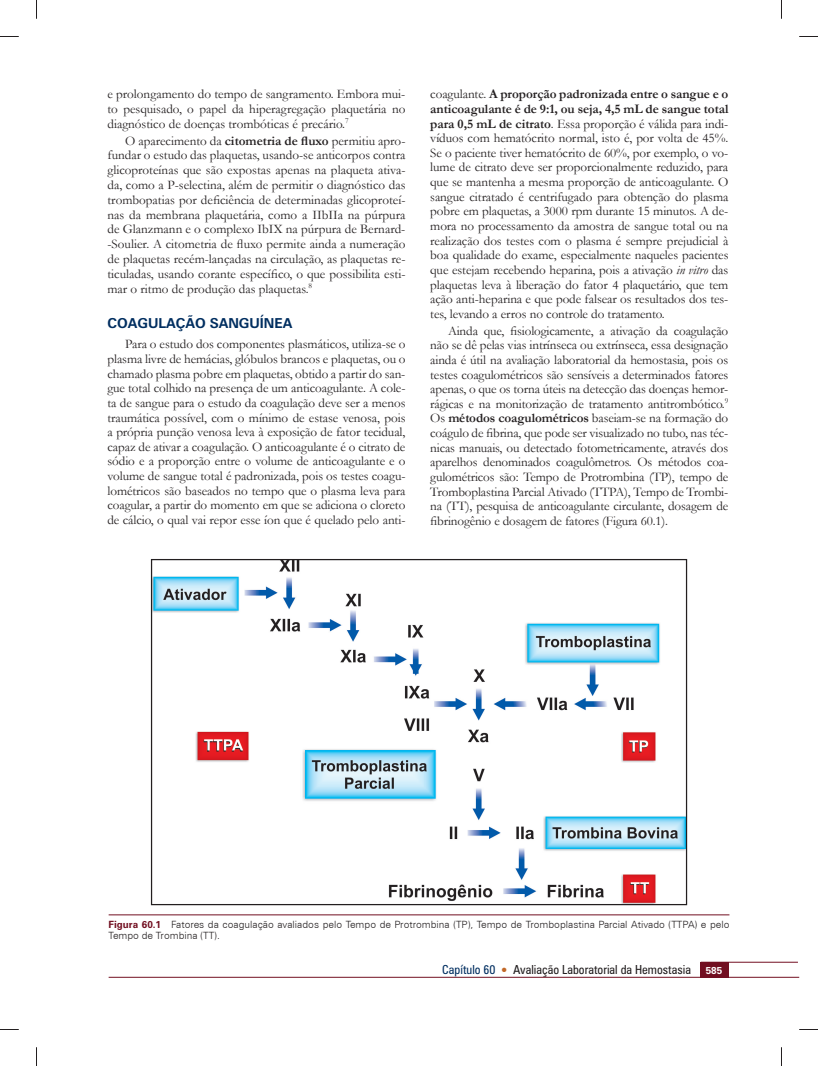
<style>
.page{position:relative;width:818px;height:1066px;background:#fff}
.page>*{position:absolute;margin:0;border:0;box-sizing:border-box;transform-origin:0 0}
.t1{font:700 13.75px "Zurich BT";color:#002e60}
.t2{font:13.12px/14.6px "Garamond";letter-spacing:-.005em;color:#231f20;text-align:justify}
.t3{font:condensed 12.5px "Zurich BT";color:#231f20}
.t4{font:condensed 12.5px "Zurich BT";color:#002e60}
.t5{font:300 10px/11.5px "Zurich BT";color:#231f20}
.s1{font-weight:700}
.s2{font-style:italic}
.s3{font-weight:700;color:#720f21}
.s4{font-weight:700;font-stretch:normal;font-size:10px;color:#fff}
</style>
<div class="page">
<div style="left:699px;top:961px;width:28px;height:16px;background:#720f21"></div>
<hr style="left:109px;top:976px;width:689px;height:1px;background:#720f21">
<hr style="left:700px;top:961px;width:97px;height:1px;background:#720f21">
<img style="left:153px;top:560px;width:531px;height:342px">
<hr style="left:109px;top:914px;width:620px;height:1px;background:#720f21">
<svg style="left:0;top:36px;width:19px;height:1px"></svg>
<svg style="left:799px;top:36px;width:18px;height:1px"></svg>
<svg style="left:36px;top:0;width:1px;height:19px"></svg>
<svg style="left:36px;top:1047px;width:1px;height:18px"></svg>
<p class="t2" style="left:107px;top:87px;width:299px">e prolongamento do tempo de sangramento. Embora mui&shy;to pesquisado, o papel da hiperagregação plaquetária no diagnóstico de doenças trombóticas é precário.<sup>7</sup></p>
<p class="t2" style="left:107px;top:133px;width:299px;text-indent:18px">O aparecimento da <span class="s1">citometria de fluxo</span> permitiu apro&shy;fundar o estudo das plaquetas, usando-se anticorpos contra glicoproteínas que são expostas apenas na plaqueta ativa&shy;da, como a P-selectina, além de permitir o diagnóstico das trombopatias por deficiência de determinadas glicoproteí&shy;nas da membrana plaquetária, como a IIbIIa na púrpura de Glanzmann e o complexo IbIX na púrpura de Bernard--Soulier. A citometria de fluxo permite ainda a numeração de plaquetas recém-lançadas na circulação, as plaquetas re&shy;ticuladas, usando corante específico, o que possibilita esti&shy;mar o ritmo de produção das plaquetas.<sup>8</sup></p>
<p class="t1" style="left:107px;top:318px;width:186px">COAGULAÇÃO SANGUÍNEA</p>
<p class="t2" style="left:107px;top:337px;width:299px;text-indent:18px">Para o estudo dos componentes plasmáticos, utiliza-se o plasma livre de hemácias, glóbulos brancos e plaquetas, ou o chamado plasma pobre em plaquetas, obtido a partir do san&shy;gue total colhido na presença de um anticoagulante. A cole&shy;ta de sangue para o estudo da coagulação deve ser a menos traumática possível, com o mínimo de estase venosa, pois a própria punção venosa leva à exposição de fator tecidual, capaz de ativar a coagulação. O anticoagulante é o citrato de sódio e a proporção entre o volume de anticoagulante e o volume de sangue total é padronizada, pois os testes coagu&shy;lométricos são baseados no tempo que o plasma leva para coagular, a partir do momento em que se adiciona o cloreto de cálcio, o qual vai repor esse íon que é quelado pelo anti-</p>
<p class="t2" style="left:430px;top:87px;width:299px">coagulante. <span class="s1">A proporção padronizada entre o sangue e o anticoagulante é de 9:1, ou seja, 4,5 mL de sangue total para 0,5 mL de citrato</span>. Essa proporção é válida para indi&shy;víduos com hematócrito normal, isto é, por volta de 45%.<br>Se o paciente tiver hematócrito de 60%, por exemplo, o vo&shy;lume de citrato deve ser proporcionalmente reduzido, para que se mantenha a mesma proporção de anticoagulante. O sangue citratado é centrifugado para obtenção do plasma pobre em plaquetas, a 3000 rpm durante 15 minutos. A de&shy;mora no processamento da amostra de sangue total ou na realização dos testes com o plasma é sempre prejudicial à boa qualidade do exame, especialmente naqueles pacientes que estejam recebendo heparina, pois a ativação <span class="s2">in vitro</span> das plaquetas leva à liberação do fator 4 plaquetário, que tem ação anti-heparina e que pode falsear os resultados dos tes&shy;tes, levando a erros no controle do tratamento.</p>
<p class="t2" style="left:430px;top:323px;width:299px;text-indent:18px">Ainda que, fisiologicamente, a ativação da coagulação não se dê pelas vias intrínseca ou extrínseca, essa designação ainda é útil na avaliação laboratorial da hemostasia, pois os testes coagulométricos são sensíveis a determinados fatores apenas, o que os torna úteis na detecção das doenças hemor&shy;rágicas e na monitorização de tratamento antitrombótico.<sup>9<br></sup>Os <span class="s1">métodos coagulométricos</span> baseiam-se na formação do coágulo de fibrina, que pode ser visualizado no tubo, nas téc&shy;nicas manuais, ou detectado fotometricamente, através dos aparelhos denominados coagulômetros. Os métodos coa&shy;gulométricos são: Tempo de Protrombina (TP), tempo de Tromboplastina Parcial Ativado (TTPA), Tempo de Trombi&shy;na (TT), pesquisa de anticoagulante circulante, dosagem de fibrinogênio e dosagem de fatores (Figura 60.1).</p>
<p class="t5" style="left:109px;top:917px;width:622px"><span class="s3">Figura 60.1</span> Fatores da coagulação avaliados pelo Tempo de Protrombina (TP), Tempo de Tromboplastina Parcial Ativado (TTPA) e pelo<br>Tempo de Trombina (TT).</p>
<p class="t4" style="left:442px;top:964px;width:55px">Capítulo 60</p>
<p class="t3" style="left:513px;top:964px;width:210px">Avaliação Laboratorial da Hemostasia <span class="s4">585</span></p>
</div>
